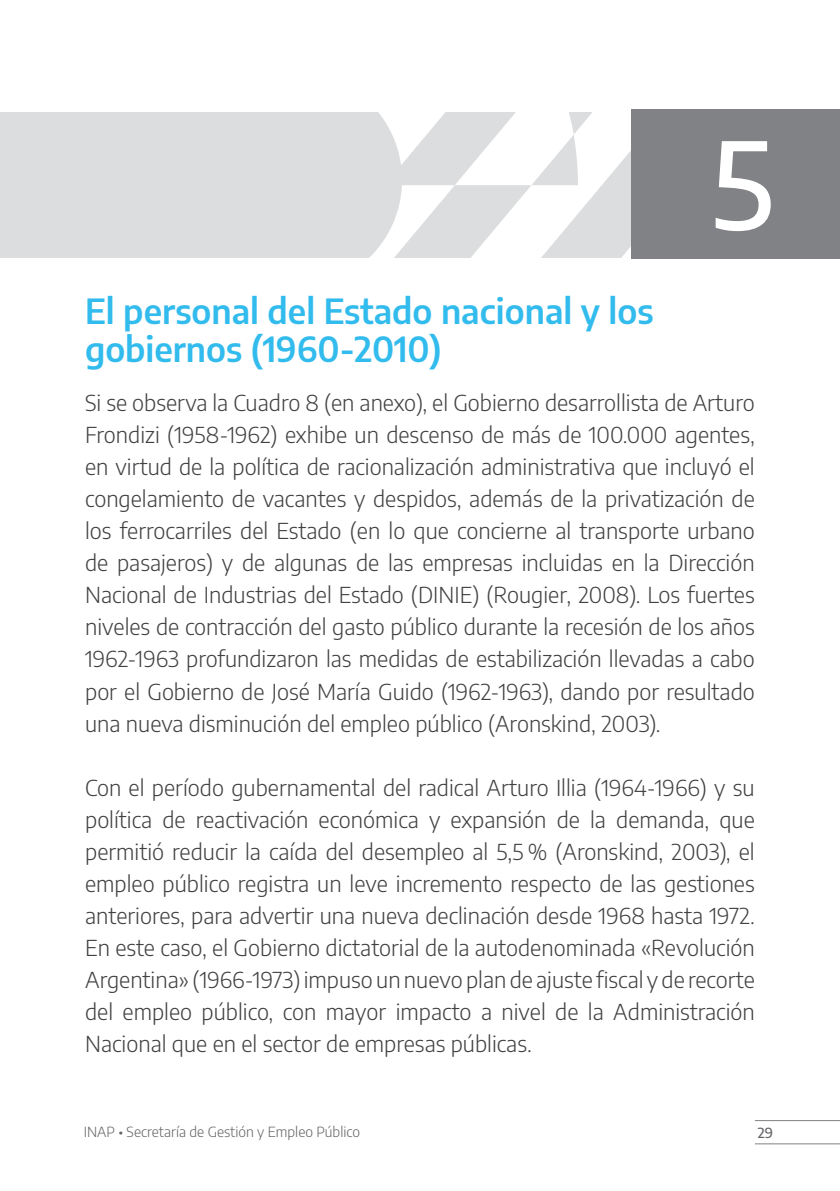
<style>
.page{position:relative;width:840px;height:1191px;background:#fff}
.page>*{position:absolute;margin:0;border:0;box-sizing:border-box;transform-origin:0 0}
.t1{font:500 120px "Encode Sans";color:#fff}
.t2{font:600 34px/38px "Encode Sans";color:#32bbed}
.t3{font:300 22px/32px "Encode Sans";color:#414042;text-align:justify}
.t4{font:300 14px "Encode Sans";color:#636466}
.t5{font:500 14px "Encode Sans";color:#636466}
</style>
<div class="page">
<div style="left:0;top:112px;width:648px;height:145px;background:#dcddde"></div>
<svg style="left:370px;top:112px;width:260px;height:145px"></svg>
<div style="left:630px;top:109px;width:209px;height:149px;background:#808285"></div>
<hr style="left:754px;top:1120px;width:85px;height:1px;background:#808285">
<hr style="left:754px;top:1143px;width:85px;height:1px;background:#808285">
<h1 class="t1" style="left:710px;top:100px;width:64px">5</h1>
<h2 class="t2" style="left:85px;top:291px;width:569px">El personal del Estado nacional y los gobiernos (1960-2010)</h2>
<p class="t3" style="left:85px;top:386px;width:670px">Si se observa la Cuadro 8 (en anexo), el Gobierno desarrollista de Arturo Frondizi (1958-1962) exhibe un descenso de más de 100.000 agentes, en virtud de la política de racionalización administrativa que incluyó el congelamiento de vacantes y despidos, además de la privatización de los ferrocarriles del Estado (en lo que concierne al transporte urbano de pasajeros) y de algunas de las empresas incluidas en la Dirección Nacional de Industrias del Estado (DINIE) (Rougier, 2008). Los fuertes niveles de contracción del gasto público durante la recesión de los años 1962-1963 profundizaron las medidas de estabilización llevadas a cabo por el Gobierno de José María Guido (1962-1963), dando por resultado una nueva disminución del empleo público (Aronskind, 2003).</p>
<p class="t3" style="left:85px;top:770px;width:670px">Con el período gubernamental del radical Arturo Illia (1964-1966) y su política de reactivación económica y expansión de la demanda, que permitió reducir la caída del desempleo al 5,5 % (Aronskind, 2003), el empleo público registra un leve incremento respecto de las gestiones anteriores, para advertir una nueva declinación desde 1968 hasta 1972.<br>En este caso, el Gobierno dictatorial de la autodenominada «Revolución Argentina» (1966-1973) impuso un nuevo plan de ajuste fiscal y de recorte del empleo público, con mayor impacto a nivel de la Administración Nacional que en el sector de empresas públicas.</p>
<p class="t4" style="left:84px;top:1122px;width:278px">INAP • Secretaría de Gestión y Empleo Público</p>
<p class="t5" style="left:757px;top:1122px;width:17px">29</p>
</div>
